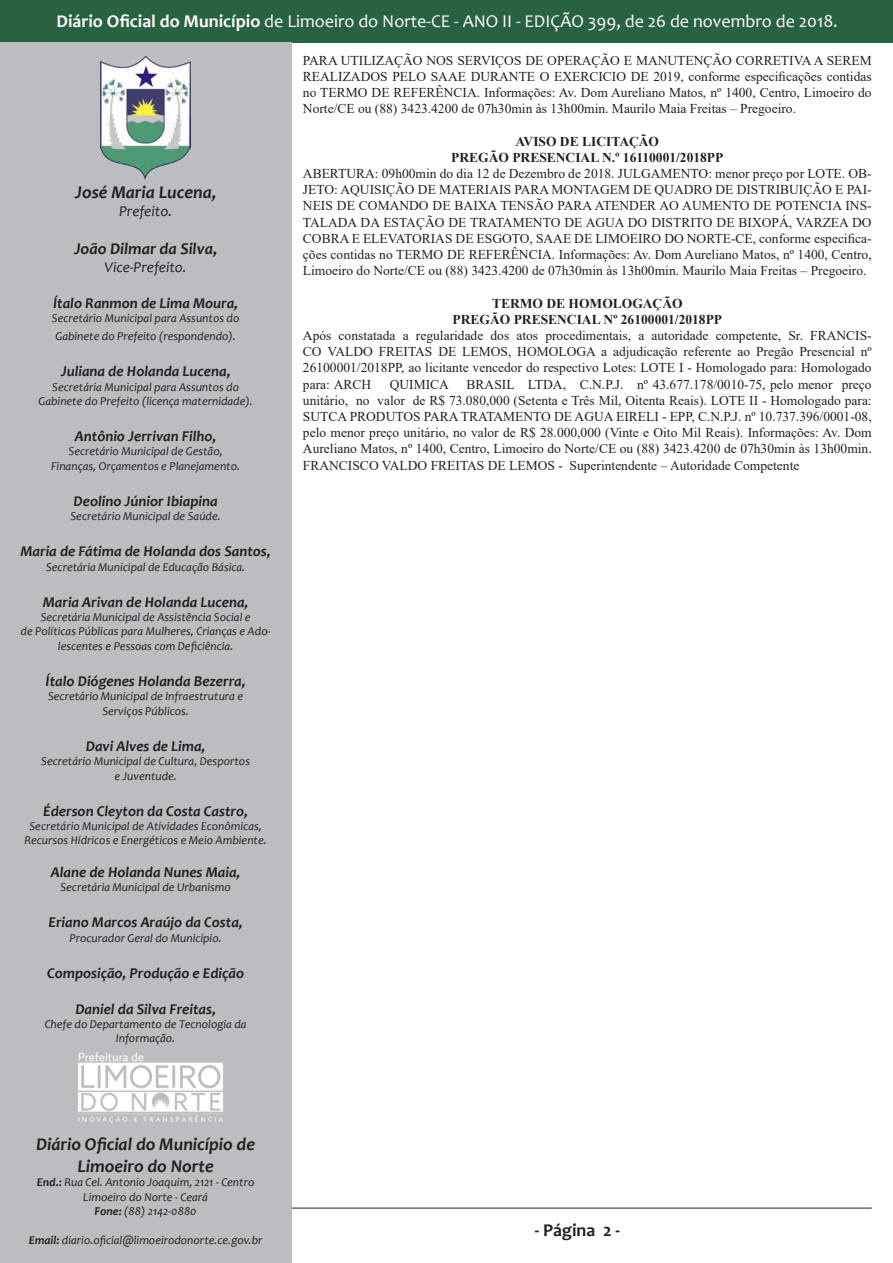
<style>
.page{position:relative;width:893px;height:1263px;background:#fff}
.page>*{position:absolute;margin:0;border:0;box-sizing:border-box;transform-origin:0 0}
.t1{font:18px "Candara";color:#fff}
.t2{font:italic 700 18px/21.6px "Candara";color:#231f20;text-align:center}
.t3{font:700 18px "Candara";color:#231f20}
.t4{font:italic 700 16.5px "Candara";color:#231f20}
.t5{font:italic 700 15px "Candara";color:#231f20}
.t6{font:italic 15px "Candara";color:#231f20}
.t7{font:13.5px/16.2px "Times New Roman";color:#231f20;text-align:justify}
.t8{font:700 13.5px "Times New Roman";color:#231f20}
.t9{font:italic 12px/14.4px "Candara";color:#231f20;text-align:center}
.s1{font-weight:700}
</style>
<div class="page">
<div style="left:1px;top:0;width:892px;height:42px;background:#286240"></div>
<hr style="left:21px;top:1208px;width:851px;height:1px;background:#231f20">
<div style="left:0;top:42px;width:291px;height:1221px;background:#bcbdc0"></div>
<img style="left:101px;top:55px;width:90px;height:125px">
<img style="left:78px;top:1052px;width:145px;height:70px">
<h1 class="t1" style="left:57px;top:10px;width:783px"><span class="s1">Diário Oficial do Município</span> de Limoeiro do Norte-CE - ANO II - EDIÇÃO 399, de 26 de novembro de 2018.</h1>
<p class="t2" style="left:75px;top:181px;width:143px">José Maria Lucena,</p>
<p class="t6" style="left:119px;top:202px;width:55px">Prefeito.</p>
<p class="t4" style="left:74px;top:238px;width:145px">João Dilmar da Silva,</p>
<p class="t6" style="left:105px;top:258px;width:84px">Vice-Prefeito.</p>
<p class="t5" style="left:53px;top:294px;width:186px">Ítalo Ranmon de Lima Moura,</p>
<p class="t9" style="left:52px;top:311px;width:189px">Secretário Municipal para Assuntos do</p>
<p class="t9" style="left:56px;top:329px;width:182px">Gabinete do Prefeito (respondendo).</p>
<p class="t5" style="left:61px;top:362px;width:171px">Juliana de Holanda Lucena,</p>
<p class="t9" style="left:52px;top:379px;width:188px">Secretária Municipal para Assuntos do</p>
<p class="t9" style="left:39px;top:394px;width:216px">Gabinete do Prefeito (licença maternidade).</p>
<p class="t5" style="left:75px;top:427px;width:143px">Antônio Jerrivan Filho,</p>
<p class="t9" style="left:51px;top:444px;width:190px">Secretário Municipal de Gestão,<br>Finanças, Orçamentos e Planejamento.</p>
<p class="t5" style="left:74px;top:492px;width:146px">Deolino Júnior Ibiapina</p>
<p class="t9" style="left:70px;top:509px;width:152px">Secretário Municipal de Saúde.</p>
<p class="t5" style="left:20px;top:542px;width:252px">Maria de Fátima de Holanda dos Santos,</p>
<p class="t9" style="left:46px;top:559px;width:201px">Secretária Municipal de Educação Básica.</p>
<p class="t5" style="left:43px;top:592px;width:207px">Maria Arivan de Holanda Lucena,</p>
<p class="t9" style="left:41px;top:610px;width:211px">Secretária Municipal de Assistência Social e</p>
<p class="t9" style="left:21px;top:624px;width:252px">de Políticas Públicas para Mulheres, Crianças e Ado&shy;lescentes e Pessoas com Deficiência.</p>
<p class="t5" style="left:46px;top:672px;width:201px">Ítalo Diógenes Holanda Bezerra,</p>
<p class="t9" style="left:48px;top:689px;width:197px">Secretário Municipal de Infraestrutura e</p>
<p class="t9" style="left:102px;top:703px;width:88px">Serviços Públicos.</p>
<p class="t5" style="left:86px;top:736px;width:121px">Davi Alves de Lima,</p>
<p class="t9" style="left:41px;top:754px;width:210px">Secretário Municipal de Cultura, Desportos</p>
<p class="t9" style="left:114px;top:768px;width:64px">e Juventude.</p>
<p class="t5" style="left:43px;top:801px;width:206px">Éderson Cleyton da Costa Castro,</p>
<p class="t9" style="left:29px;top:819px;width:234px">Secretário Municipal de Atividades Econômicas,</p>
<p class="t9" style="left:25px;top:833px;width:244px">Recursos Hídricos e Energéticos e Meio Ambiente.</p>
<p class="t5" style="left:51px;top:862px;width:191px">Alane de Holanda Nunes Maia,</p>
<p class="t9" style="left:60px;top:880px;width:172px">Secretária Municipal de Urbanismo</p>
<p class="t5" style="left:49px;top:913px;width:196px">Eriano Marcos Araújo da Costa,</p>
<p class="t9" style="left:70px;top:930px;width:154px">Procurador Geral do Município.</p>
<p class="t5" style="left:47px;top:963px;width:199px">Composição, Produção e Edição</p>
<p class="t5" style="left:75px;top:999px;width:142px">Daniel da Silva Freitas,</p>
<p class="t9" style="left:45px;top:1017px;width:203px">Chefe do Departamento de Tecnologia da<br>Informação.</p>
<p class="t7" style="left:303px;top:52px;width:570px">PARA UTILIZAÇÃO NOS SERVIÇOS DE OPERAÇÃO E MANUTENÇÃO CORRETIVA A SEREM REALIZADOS PELO SAAE DURANTE O EXERCICIO DE 2019, conforme especificações contidas no TERMO DE REFERÊNCIA. Informações: Av. Dom Aureliano Matos, nº 1400, Centro, Limoeiro do Norte/CE ou (88) 3423.4200 de 07h30min às 13h00min. Maurilo Maia Freitas – Pregoeiro.</p>
<p class="t8" style="left:516px;top:131px;width:145px">AVISO DE LICITAÇÃO</p>
<p class="t8" style="left:451px;top:148px;width:274px">PREGÃO PRESENCIAL N.º 16110001/2018PP</p>
<p class="t7" style="left:303px;top:165px;width:570px">ABERTURA: 09h00min do dia 12 de Dezembro de 2018. JULGAMENTO: menor preço por LOTE. OB-JETO: AQUISIÇÃO DE MATERIAIS PARA MONTAGEM DE QUADRO DE DISTRIBUIÇÃO E PAI-NEIS DE COMANDO DE BAIXA TENSÃO PARA ATENDER AO AUMENTO DE POTENCIA INS-TALADA DA ESTAÇÃO DE TRATAMENTO DE AGUA DO DISTRITO DE BIXOPÁ, VARZEA DO COBRA E ELEVATORIAS DE ESGOTO, SAAE DE LIMOEIRO DO NORTE-CE, conforme especifica&shy;ções contidas no TERMO DE REFERÊNCIA. Informações: Av. Dom Aureliano Matos, nº 1400, Centro, Limoeiro do Norte/CE ou (88) 3423.4200 de 07h30min às 13h00min. Maurilo Maia Freitas – Pregoeiro.</p>
<p class="t8" style="left:492px;top:293px;width:192px">TERMO DE HOMOLOGAÇÃO</p>
<p class="t8" style="left:453px;top:310px;width:271px">PREGÃO PRESENCIAL Nº 26100001/2018PP</p>
<p class="t7" style="left:303px;top:327px;width:570px">Após constatada a regularidade dos atos procedimentais, a autoridade competente, Sr. FRANCIS-CO VALDO FREITAS DE LEMOS, HOMOLOGA a adjudicação referente ao Pregão Presencial nº 26100001/2018PP, ao licitante vencedor do respectivo Lotes: LOTE I - Homologado para: Homologado para: ARCH</p>
<p class="t7" style="left:303px;top:376px;width:570px;text-indent:164px">BRASIL LTDA, C.N.P.J. nº 43.677.178/0010-75, pelo menor preço unitário, no valor de R$ 73.080,000 (Setenta e Três Mil, Oitenta Reais). LOTE II - Homologado para:<br>SUTCA PRODUTOS PARA TRATAMENTO DE AGUA EIRELI - EPP, C.N.P.J. nº 10.737.396/0001-08, pelo menor preço unitário, no valor de R$ 28.000,000 (Vinte e Oito Mil Reais). Informações: Av. Dom Aureliano Matos, nº 1400, Centro, Limoeiro do Norte/CE ou (88) 3423.4200 de 07h30min às 13h00min.<br>FRANCISCO VALDO FREITAS DE LEMOS - Superintendente – Autoridade Competente</p>
<p class="t7" style="left:390px;top:376px;width:61px">QUIMICA</p>
<p class="t2" style="left:36px;top:1133px;width:220px">Diário Oficial do Município de<br>Limoeiro do Norte</p>
<p class="t9" style="left:37px;top:1175px;width:219px"><span class="s1">End.:</span> Rua Cel. Antonio Joaquim, 2121 - Centro</p>
<p class="t9" style="left:83px;top:1189px;width:126px">Limoeiro do Norte - Ceará</p>
<p class="t9" style="left:95px;top:1204px;width:104px"><span class="s1">Fone:</span> (88) 2142-0880</p>
<p class="t9" style="left:29px;top:1233px;width:235px"><span class="s1">Email:</span> diario.oficial@limoeirodonorte.ce.gov.br</p>
<p class="t3" style="left:535px;top:1219px;width:87px">- Página 2 -</p>
</div>
